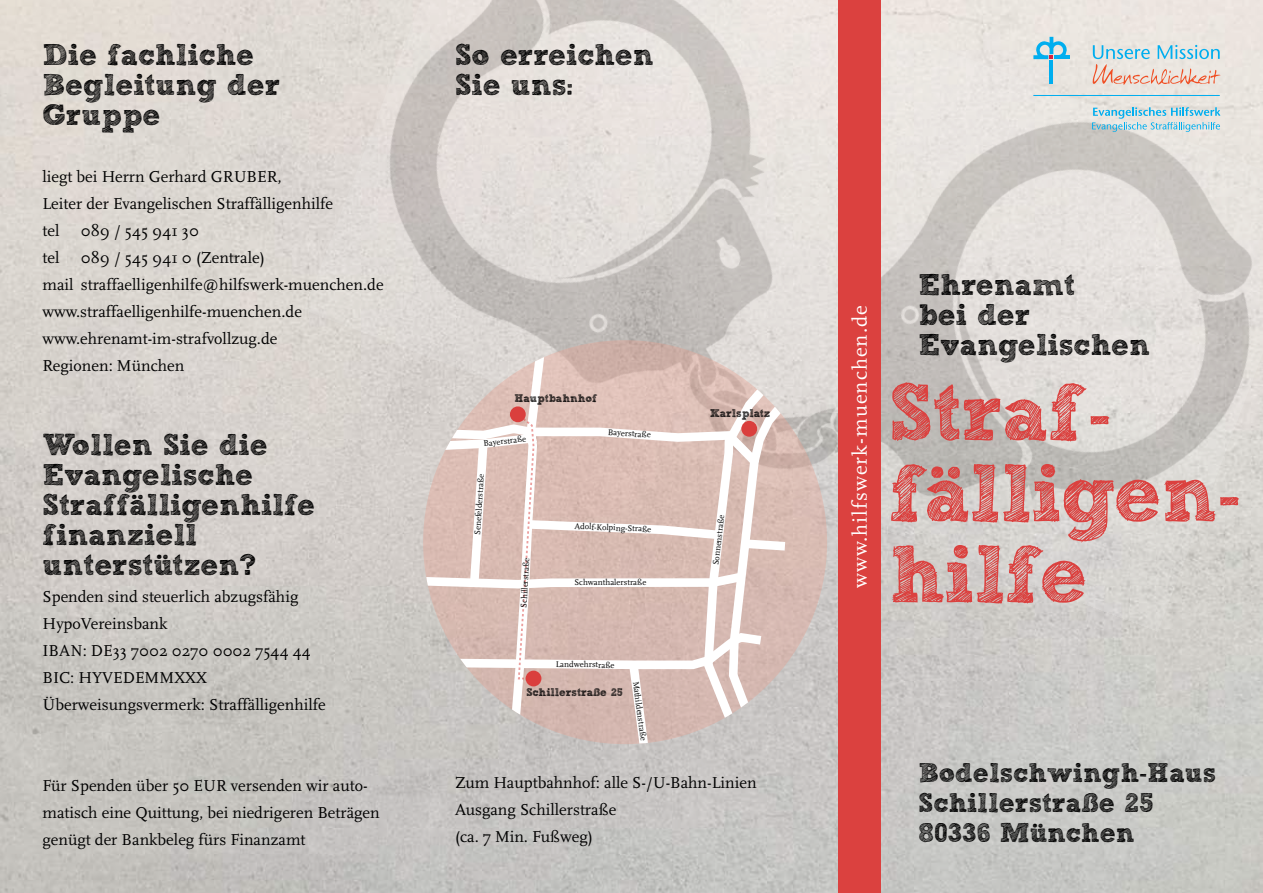
<style>
.page{position:relative;width:1263px;height:893px;background:#fff}
.page>*{position:absolute;margin:0;border:0;box-sizing:border-box;transform-origin:0 0}
.t1{font:700 81px/81px "Sketch Block";letter-spacing:-.01em;color:#db413f}
.t2{font:700 30px/30px "Sketch Block";color:#000}
.t3{font:700 27px/30px "Sketch Block";color:#000}
.t4{font:21px "Scala";letter-spacing:.05em;color:#fff}
.t5{font:16.5px/27px "Scala";color:#000}
.t6{font:700 11.1px "Sketch Block";color:#000}
.t7{font:8.55px "Scala";color:#000}
</style>
<div class="page">
<img style="left:0;top:0;width:1263px;height:893px">
<img style="left:304px;top:0;width:959px;height:632px">
<svg style="left:1092px;top:107px;width:128px;height:25px;background:#b4d6e0"></svg>
<hr style="left:1033px;top:95px;width:187px;height:1px;background:#00aeef">
<svg style="left:1093px;top:45px;width:127px;height:40px;background:#d4d3d0"></svg>
<hr style="left:1055px;top:55px;width:15px;height:4px;background:#00aeef">
<hr style="left:1049px;top:60px;width:4px;height:24px;background:#00aeef">
<svg style="left:1033px;top:37px;width:36px;height:22px"></svg>
<div style="left:423px;top:340px;width:404px;height:404px;background:#d8bbb3;border-radius:50%"></div>
<svg style="left:423px;top:340px;width:372px;height:404px"></svg>
<div style="left:526px;top:671px;width:15px;height:15px;background:#da3f3d;border-radius:50%"></div>
<div style="left:510px;top:406px;width:16px;height:16px;background:#da3f3d;border-radius:50%"></div>
<div style="left:741px;top:421px;width:16px;height:16px;background:#da3f3d;border-radius:50%"></div>
<div style="left:838px;top:0;width:42px;height:893px;background:#db413f"></div>
<h2 class="t2" style="left:43px;top:40px;width:239px">Die fachliche<br>Begleitung der<br>Gruppe</h2>
<p class="t5" style="left:43px;top:163px;width:292px">liegt bei Herrn Gerhard GRUBER,<br>Leiter der Evangelischen Straffälligenhilfe tel</p>
<p class="t5" style="left:81px;top:217px;width:120px">089 / 545 941 30</p>
<p class="t5" style="left:43px;top:244px;width:343px;text-indent:38px">089 / 545 941 0 (Zentrale)<br>mail straffaelligenhilfe@hilfswerk-muenchen.de www.straffaelligenhilfe-muenchen.de www.ehrenamt-im-strafvollzug.de<br>Regionen: München</p>
<p class="t5" style="left:43px;top:244px;width:18px">tel</p>
<h2 class="t2" style="left:43px;top:430px;width:274px">Wollen Sie die<br>Evangelische<br>Straffälligenhilfe finanziell unterstützen?</h2>
<p class="t5" style="left:43px;top:583px;width:285px">Spenden sind steuerlich abzugsfähig<br>HypoVereinsbank<br>IBAN: DE33 7002 0270 0002 7544 44<br>BIC: HYVEDEMMXXX<br>Überweisungsvermerk: Straffälligenhilfe</p>
<p class="t5" style="left:43px;top:772px;width:339px">Für Spenden über 50 EUR versenden wir auto&shy;matisch eine Quittung, bei niedrigeren Beträgen genügt der Bankbeleg fürs Finanzamt</p>
<h2 class="t2" style="left:455px;top:40px;width:200px">So erreichen<br>Sie uns:</h2>
<p class="t6" style="left:514px;top:391px;width:85px">Hauptbahnhof</p>
<p class="t7" style="left:483px;top:439px;width:44px;rotate:-6deg">Bayerstraße</p>
<p class="t7" style="left:608px;top:427px;width:44px;rotate:4deg">Bayerstraße</p>
<p class="t7" style="left:473px;top:534px;width:62px;rotate:-86deg">Senefelderstraße</p>
<p class="t7" style="left:519px;top:607px;width:52px;rotate:-87deg">Schillerstraße</p>
<p class="t7" style="left:575px;top:522px;width:78px;rotate:2deg">Adolf-Kolping-Straße</p>
<p class="t7" style="left:574px;top:578px;width:73px">Schwanthalerstraße</p>
<p class="t7" style="left:556px;top:659px;width:60px;rotate:1deg">Landwehrstraße</p>
<p class="t6" style="left:526px;top:685px;width:98px">Schillerstraße 25</p>
<p class="t7" style="left:641px;top:681px;width:61px;rotate:83deg">Mathildenstraße</p>
<p class="t6" style="left:710px;top:406px;width:62px">Karlsplatz</p>
<p class="t7" style="left:711px;top:564px;width:52px;rotate:-83deg">Sonnenstraße</p>
<p class="t5" style="left:455px;top:769px;width:303px">Zum Hauptbahnhof: alle S-/U-Bahn-Linien<br>Ausgang Schillerstraße<br>(ca. 7 Min. Fußweg)</p>
<p class="t4" style="left:848px;top:588px;width:284px;rotate:-90deg">www.hilfswerk-muenchen.de</p>
<h2 class="t2" style="left:918px;top:269px;width:233px">Ehrenamt<br>bei der<br>Evangelischen</h2>
<h1 class="t1" style="left:889px;top:371px;width:354px">Straf&shy;fälligen&shy;hilfe</h1>
<h3 class="t3" style="left:918px;top:758px;width:299px">Bodelschwingh-Haus<br>Schillerstraße 25<br>80336 München</h3>
</div>
